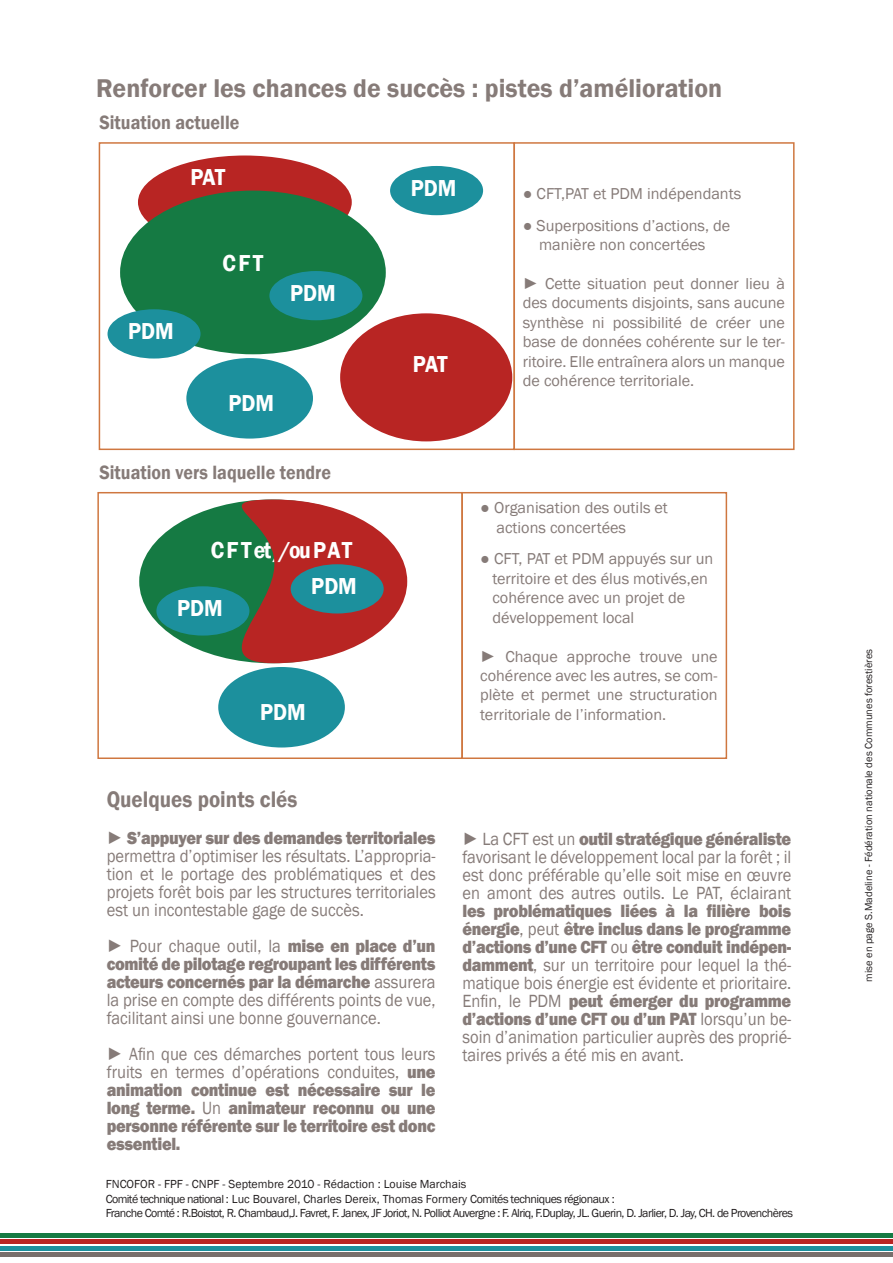
<style>
.page{position:relative;width:893px;height:1263px;background:#fff}
.page>*{position:absolute;margin:0;border:0;box-sizing:border-box;transform-origin:0 0}
.t1{font:600 26.4px "Franklin Gothic";color:#867b78}
.t2{font:600 23.7px/35.8px "Franklin Gothic";color:#fff;text-align:right;scale:.91 1}
.t3{font:600 23.1px "Franklin Gothic";color:#867b78;scale:.91 1}
.t4{font:600 19.8px "Franklin Gothic";color:#867b78;scale:.91 1}
.t5{font:18.15px/18px "Franklin Gothic";color:#867b78;text-align:justify;scale:.91 1}
.t6{font:800 18.15px/18px "Franklin Gothic";letter-spacing:-.02em;color:#867b78;text-align:justify;scale:.91 1}
.t7{font:16.2px/19.5px "Franklin Gothic";color:#867b78;text-align:justify}
.t8{font:12px/14.4px "Franklin Gothic";letter-spacing:-.05em;color:#231f20}
.t9{font:10.5px "Franklin Gothic";color:#231f20}
.s1{font-weight:800}
.s2{font-weight:400}
</style>
<div class="page">
<hr style="left:0;top:1233px;width:893px;height:4px;background:#157a43">
<div style="left:0;top:1239px;width:893px;height:5px;background:#b82523"></div>
<hr style="left:0;top:1246px;width:893px;height:4px;background:#1c909d">
<div style="left:0;top:1252px;width:893px;height:5px;background:#786f6c"></div>
<div style="left:99px;top:142px;width:416px;height:308px;border:2px solid #cf7740"></div>
<div style="left:340px;top:313px;width:172px;height:128px;background:#b82523;border-radius:50%"></div>
<div style="left:138px;top:155px;width:214px;height:94px;background:#b82523;border-radius:50%"></div>
<div style="left:513px;top:142px;width:282px;height:308px;border:2px solid #cf7740"></div>
<div style="left:390px;top:166px;width:93px;height:49px;background:#1c909d;border-radius:50%"></div>
<div style="left:120px;top:191px;width:266px;height:163px;background:#157a43;border-radius:50%"></div>
<div style="left:108px;top:309px;width:93px;height:49px;background:#1c909d;border-radius:50%"></div>
<div style="left:269px;top:271px;width:93px;height:49px;background:#1c909d;border-radius:50%"></div>
<div style="left:186px;top:358px;width:127px;height:81px;background:#1c909d;border-radius:50%"></div>
<div style="left:97px;top:492px;width:366px;height:267px;border:2px solid #cf7740"></div>
<div style="left:461px;top:492px;width:266px;height:267px;border:2px solid #cf7740"></div>
<div style="left:139px;top:499px;width:266px;height:164px;background:#157a43;border-radius:50%"></div>
<div style="left:156px;top:586px;width:93px;height:49px;background:#1c909d;border-radius:50%"></div>
<div style="left:218px;top:667px;width:127px;height:80px;background:#1c909d;border-radius:50%"></div>
<svg style="left:201px;top:499px;width:206px;height:164px"></svg>
<div style="left:291px;top:564px;width:93px;height:49px;background:#1c909d;border-radius:50%"></div>
<h1 class="t1" style="left:96px;top:71px;width:628px">Renforcer les chances de succès : pistes d’amélioration</h1>
<p class="t4" style="left:99px;top:110px;width:155px">Situation actuelle</p>
<h2 class="t2" style="left:190px;top:160px;width:40px">PAT</h2>
<h2 class="t2" style="left:128px;top:313px;width:52px">PDM</h2>
<h2 class="t2" style="left:223px;top:245px;width:46px">C F T</h2>
<h2 class="t2" style="left:290px;top:275px;width:52px">PDM</h2>
<h2 class="t2" style="left:228px;top:385px;width:52px">PDM</h2>
<p class="t4" style="left:99px;top:460px;width:256px">Situation vers laquelle tendre</p>
<h2 class="t2" style="left:211px;top:532px;width:129px">C F T et / PAT</h2>
<h2 class="t2" style="left:177px;top:590px;width:52px">PDM</h2>
<h2 class="t2" style="left:279px;top:532px;width:87px">/ou PAT<br>PDM</h2>
<h2 class="t2" style="left:260px;top:694px;width:52px">PDM</h2>
<h2 class="t2" style="left:411px;top:170px;width:52px">PDM</h2>
<h2 class="t2" style="left:413px;top:346px;width:40px">PAT</h2>
<p class="t7" style="left:523px;top:184px;width:220px">● CFT,PAT et PDM indépendants</p>
<p class="t7" style="left:523px;top:216px;width:209px;text-align:center">● Superpositions d’actions, de manière non concertées</p>
<p class="t7" style="left:523px;top:274px;width:264px">► Cette situation peut donner lieu à des documents disjoints, sans aucune synthèse ni possibilité de créer une base de données cohérente sur le ter&shy;ritoire. Elle entraînera alors un manque de cohérence territoriale.</p>
<p class="t7" style="left:496px;top:499px;width:173px;text-indent:-16px">● Organisation des outils et actions concertées</p>
<p class="t7" style="left:492px;top:549px;width:222px;text-align:left;text-indent:-12px">● CFT, PAT et PDM appuyés sur un territoire et des élus motivés,en cohérence avec un projet de développement local</p>
<p class="t7" style="left:480px;top:647px;width:239px">► Chaque approche trouve une cohérence avec les autres, se com&shy;plète et permet une structuration territoriale de l’information.</p>
<p class="t3" style="left:107px;top:785px;width:211px">Quelques points clés</p>
<p class="t5" style="left:107px;top:829px;width:363px">► <span class="s1">S’appuyer sur des demandes territoriales </span>permettra d’optimiser les résultats. L’appropria&shy;tion et le portage des problématiques et des projets forêt bois par les structures territoriales est un incontestable gage de succès.</p>
<p class="t5" style="left:107px;top:937px;width:363px">► Pour chaque outil, la <span class="s1">mise en place d’un comité de pilotage regroupant les différents acteurs concernés par la démarche</span> assurera la prise en compte des différents points de vue, facilitant ainsi une bonne gouvernance.</p>
<p class="t6" style="left:107px;top:1045px;width:363px"><span class="s2">► Afin que ces démarches portent tous leurs fruits en termes d’opérations conduites,</span> une animation continue est nécessaire sur le long terme. <span class="s2">Un</span> animateur reconnu ou une personne référente sur le territoire est donc essentiel.</p>
<p class="t5" style="left:462px;top:830px;width:363px">► La CFT est un <span class="s1">outil stratégique généraliste </span>favorisant le développement local par la forêt ; il est donc préférable qu’elle soit mise en œuvre en amont des autres outils. Le PAT, éclairant</p>
<p class="t5" style="left:462px;top:902px;width:363px"><span class="s1">les problématiques liées à la filière bois énergie</span>, peut <span class="s1">être inclus dans le programme d’actions d’une CFT</span> ou <span class="s1">être conduit indépen&shy;damment</span>, sur un territoire pour lequel la thé&shy;matique bois énergie est évidente et prioritaire.<br>Enfin, le PDM <span class="s1">peut émerger du programme d’actions d’une CFT ou d’un PAT</span> lorsqu’un be&shy;soin d’animation particulier auprès des proprié&shy;taires privés a été mis en avant.</p>
<p class="t8" style="left:106px;top:1177px;width:689px">FNCOFOR - FPF - CNPF - Septembre 2010 - Rédaction : Louise Marchais<br>Comité technique national : Luc Bouvarel, Charles Dereix, Thomas Formery Comités techniques régionaux :<br>Franche Comté : R.Boistot, R. Chambaud,J. Favret, F. Janex, JF Joriot, N. Polliot Auvergne : F. Alriq, F.Duplay, JL. Guerin, D. Jarlier, D. Jay, CH. de Provenchères</p>
<p class="t9" style="left:862px;top:982px;width:334px;rotate:-90deg">mise en page S.Madeline - Fédération nationale des Communes forestières</p>
</div>
